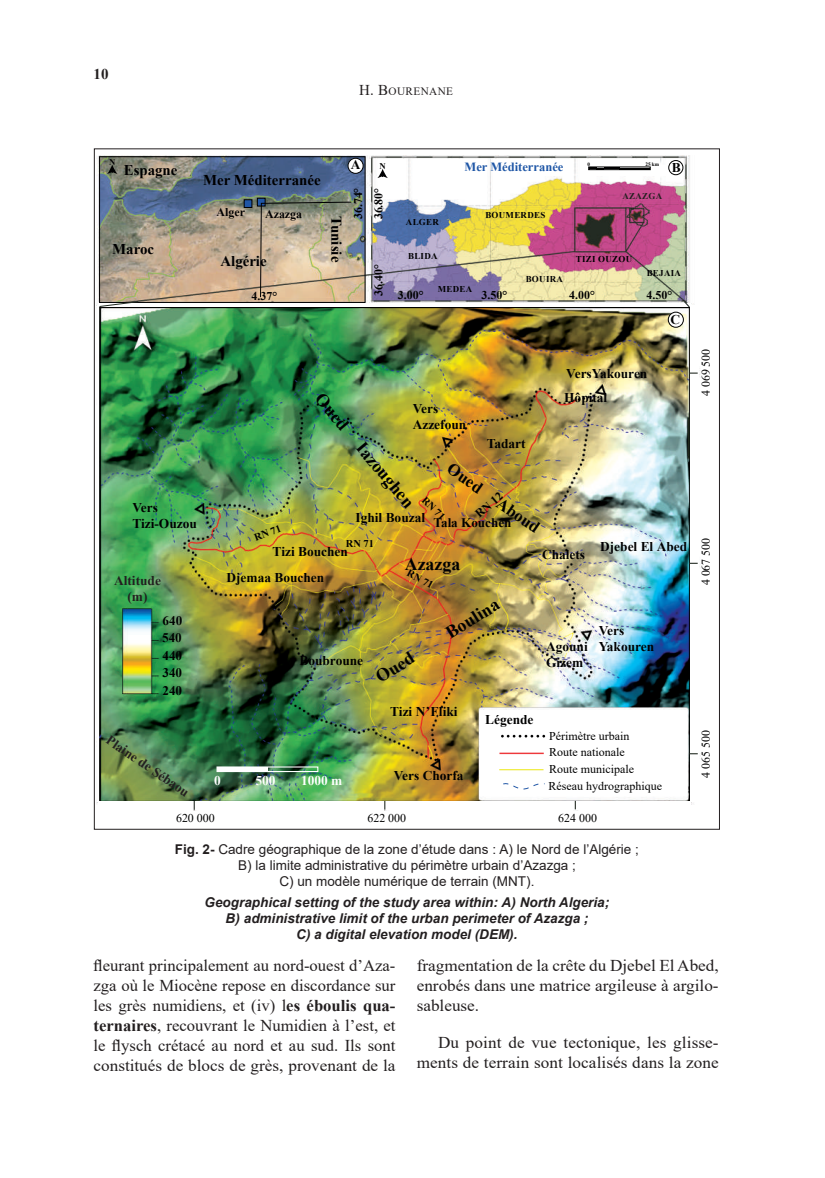
<style>
.page{position:relative;width:825px;height:1178px;background:#fff}
.page>*{position:absolute;margin:0;border:0;box-sizing:border-box;transform-origin:0 0}
.t1{font:700 17.85px "Times New Roman";color:#000001}
.t2{font:700 16.8px "Times New Roman";color:#000001}
.t3{font:16.5px/19.8px "Times New Roman";color:#231f20;text-align:justify}
.t4{font:16.5px/19.8px "Times New Roman";color:#231f20;text-align:justify;scale:1.04 1}
.t5{font:700 15px "Times New Roman";color:#231f20}
.t6{font:700 14.85px "Times New Roman";color:#000001}
.t7{font:13.5px/16.2px "Arial";color:#231f20;text-align:center}
.t8{font:italic 700 13.5px/16.2px "Arial";color:#231f20;text-align:center}
.t9{font:700 13.35px/16px "Times New Roman";color:#000001}
.t10{font:700 13.35px/16px "Times New Roman";color:#231f20;text-align:center}
.t11{font:700 13.35px "Times New Roman";color:#fff}
.t12{font:700 13.05px/17.9px "Times New Roman";color:#000001;text-align:justify}
.t13{font:700 12.45px "Times New Roman";color:#1e56a6}
.t14{font:11.85px/16.4px "Times New Roman";color:#000001}
.t15{font:700 11.85px/20.2px "Times New Roman";color:#000001}
.t16{font:11.25px "Times New Roman";letter-spacing:.035em;color:#231f20}
.t17{font:700 10.35px "Times New Roman";color:#000001}
.t18{font:700 8.85px "Times New Roman";letter-spacing:.035em;color:#000001}
.t19{font:700 8.85px "Times New Roman";letter-spacing:.035em;color:#231f20}
.t20{font:700 8.7px "Times New Roman";color:#000001}
.t21{font:700 5.25px "Times New Roman";color:#000001}
.s1{font-size:15px}
.s2{font-weight:700}
</style>
<div class="page">
<img style="left:96px;top:155px;width:605px;height:656px">
<img style="left:99px;top:306px;width:591px;height:495px">
<div style="left:348px;top:158px;width:15px;height:15px;background:#fff;border-radius:50%"></div>
<div style="left:348px;top:158px;width:15px;height:16px;border:1px solid #000001;border-radius:50%"></div>
<div style="left:668px;top:160px;width:15px;height:15px;border:1px solid #000001;border-radius:50%"></div>
<div style="left:668px;top:312px;width:15px;height:15px;background:#fff;border-radius:50%"></div>
<div style="left:668px;top:312px;width:15px;height:15px;border:1px solid #000001;border-radius:50%"></div>
<hr style="left:619px;top:168px;width:31px;height:2px;background:#000001">
<svg style="left:589px;top:167px;width:30px;height:3px"></svg>
<svg style="left:377px;top:169px;width:11px;height:9px"></svg>
<svg style="left:107px;top:165px;width:10px;height:9px"></svg>
<div style="left:216px;top:766px;width:102px;height:6px;border:1px solid #fff"></div>
<hr style="left:217px;top:767px;width:51px;height:4px;background:#fff">
<svg style="left:501px;top:735px;width:44px;height:2px"></svg>
<hr style="left:499px;top:753px;width:45px;height:1px;background:#ee393c">
<hr style="left:499px;top:769px;width:44px;height:1px;background:#ebe711">
<svg style="left:502px;top:783px;width:43px;height:7px"></svg>
<div style="left:244px;top:200px;width:8px;height:7px;background:#2056a6"></div>
<div style="left:244px;top:199px;width:8px;height:9px;border:1px solid #000001"></div>
<img style="left:257px;top:197px;width:95px;height:100px">
<div style="left:99px;top:157px;width:266px;height:146px;border:1px solid #000001"></div>
<hr style="left:98px;top:303px;width:592px;height:3px;background:#fff">
<div style="left:98px;top:801px;width:593px;height:9px;background:#fff"></div>
<div style="left:690px;top:306px;width:8px;height:496px;background:#fff"></div>
<hr style="left:98px;top:305px;width:1px;height:496px;background:#fff">
<svg style="left:99px;top:301px;width:40px;height:7px"></svg>
<svg style="left:683px;top:300px;width:8px;height:9px"></svg>
<p class="t5" style="left:94px;top:63px;width:16px">10</p>
<p class="t16" style="left:359px;top:84px;width:95px"><span class="s1">H. B</span>OURENANE</p>
<p class="t20" style="left:109px;top:155px;width:8px">N</p>
<p class="t6" style="left:124px;top:159px;width:55px">Espagne</p>
<p class="t6" style="left:112px;top:238px;width:43px">Maroc</p>
<p class="t9" style="left:351px;top:156px;width:11px">A</p>
<p class="t20" style="left:379px;top:160px;width:8px">N</p>
<p class="t13" style="left:465px;top:158px;width:100px">Mer Méditerranée</p>
<p class="t21" style="left:587px;top:160px;width:4px">0</p>
<p class="t21" style="left:645px;top:160px;width:15px">25 km</p>
<p class="t9" style="left:672px;top:160px;width:10px">B</p>
<p class="t6" style="left:203px;top:169px;width:119px">Mer Méditerranée</p>
<p class="t15" style="left:217px;top:202px;width:30px">Alger</p>
<p class="t15" style="left:265px;top:203px;width:39px">Azazga</p>
<p class="t6" style="left:220px;top:251px;width:48px">Algérie</p>
<p class="t15" style="left:252px;top:286px;width:27px">4.37°</p>
<p class="t6" style="left:347px;top:216px;width:47px;rotate:90deg">Tunisie</p>
<p class="t15" style="left:348px;top:219px;width:33px;rotate:-90deg">36.74°<br>36.80°</p>
<p class="t15" style="left:368px;top:296px;width:33px;rotate:-90deg">36.40°</p>
<p class="t18" style="left:406px;top:215px;width:34px">ALGER</p>
<p class="t18" style="left:408px;top:249px;width:31px">BLIDA</p>
<p class="t18" style="left:485px;top:208px;width:62px">BOUMERDES</p>
<p class="t19" style="left:622px;top:190px;width:41px">AZAZGA</p>
<p class="t18" style="left:526px;top:273px;width:39px">BOUIRA</p>
<p class="t18" style="left:576px;top:252px;width:58px">TIZI OUZOU</p>
<p class="t18" style="left:647px;top:266px;width:36px">BEJAIA</p>
<p class="t18" style="left:438px;top:283px;width:36px">MEDEA</p>
<p class="t15" style="left:398px;top:285px;width:27px">3.00°</p>
<p class="t15" style="left:482px;top:285px;width:27px">3.50°</p>
<p class="t15" style="left:569px;top:285px;width:27px">4.00°</p>
<p class="t15" style="left:646px;top:285px;width:27px">4.50°</p>
<p class="t9" style="left:670px;top:311px;width:11px">C</p>
<p class="t9" style="left:566px;top:365px;width:83px">VersYakouren</p>
<p class="t9" style="left:132px;top:499px;width:66px">Vers<br>Tizi-Ouzou</p>
<p class="t10" style="left:114px;top:572px;width:48px">Altitude (m)</p>
<p class="t12" style="left:163px;top:611px;width:21px">640</p>
<p class="t12" style="left:162px;top:628px;width:22px">540<br>440<br>340<br>240</p>
<p class="t10" style="left:113px;top:731px;width:99px;rotate:35deg">Plaine de Sébaou</p>
<p class="t1" style="left:329px;top:387px;width:145px;rotate:50deg">Oued Iazoughen</p>
<p class="t9" style="left:564px;top:389px;width:45px">Hôpital</p>
<p class="t9" style="left:413px;top:400px;width:55px">Vers<br>Azzefoun</p>
<p class="t9" style="left:487px;top:435px;width:40px">Tadart</p>
<p class="t2" style="left:456px;top:457px;width:110px;rotate:35deg">Oued Aboud</p>
<p class="t15" style="left:470px;top:507px;width:34px;rotate:-40deg">RN 12</p>
<p class="t17" style="left:429px;top:493px;width:30px;rotate:44deg">RN 71</p>
<p class="t9" style="left:356px;top:509px;width:71px">Ighil Bouzal</p>
<p class="t12" style="left:433px;top:513px;width:79px">Tala Kouchen</p>
<p class="t17" style="left:252px;top:531px;width:30px;rotate:-21deg">RN 71</p>
<p class="t17" style="left:346px;top:536px;width:30px">RN 71</p>
<p class="t9" style="left:600px;top:538px;width:89px">Djebel El Abed</p>
<p class="t9" style="left:226px;top:538px;width:123px;line-height:25.7px;text-indent:46px">Tizi Bouchen<br>Djemaa Bouchen</p>
<p class="t9" style="left:542px;top:546px;width:45px">Chalets</p>
<p class="t1" style="left:405px;top:551px;width:57px">Azazga</p>
<p class="t17" style="left:411px;top:566px;width:30px;rotate:27deg">RN 71</p>
<p class="t9" style="left:299px;top:652px;width:65px">Boubroune</p>
<p class="t1" style="left:371px;top:667px;width:43px;rotate:-32deg">Oued</p>
<p class="t1" style="left:440px;top:623px;width:61px;rotate:-32deg">Boulina</p>
<p class="t9" style="left:390px;top:703px;width:69px">Tizi N’Fliki</p>
<p class="t9" style="left:485px;top:711px;width:50px">Légende</p>
<p class="t11" style="left:214px;top:770px;width:8px">0</p>
<p class="t11" style="left:255px;top:770px;width:22px">500</p>
<p class="t11" style="left:301px;top:770px;width:43px">1000 m</p>
<p class="t9" style="left:394px;top:767px;width:71px">Vers Chorfa</p>
<p class="t9" style="left:546px;top:622px;width:110px;text-indent:53px">Vers<br>Agouni Yakouren<br>Gizem</p>
<p class="t14" style="left:548px;top:728px;width:115px">Périmètre urbain<br>Route nationale<br>Route municipale<br>Réseau hydrographique</p>
<p class="t14" style="left:176px;top:809px;width:40px">620 000</p>
<p class="t14" style="left:367px;top:809px;width:40px">622 000</p>
<p class="t14" style="left:558px;top:809px;width:40px">624 000</p>
<p class="t14" style="left:697px;top:396px;width:49px;rotate:-90deg">4 069 500</p>
<p class="t14" style="left:697px;top:585px;width:49px;rotate:-90deg">4 067 500</p>
<p class="t14" style="left:697px;top:778px;width:49px;rotate:-90deg">4 065 500</p>
<p class="t7" style="left:175px;top:841px;width:465px"><span class="s2">Fig. 2-</span> Cadre géographique de la zone d’étude dans : A) le Nord de l’Algérie ;<br>B) la limite administrative du périmètre urbain d’Azazga ;<br>C) un modèle numérique de terrain (MNT).</p>
<p class="t8" style="left:205px;top:894px;width:406px">Geographical setting of the study area within: A) North Algeria;<br>B) administrative limit of the urban perimeter of Azazga ;<br>C) a digital elevation model (DEM).</p>
<p class="t3" style="left:94px;top:955px;width:303px">fleurant principalement au nord-ouest d’Aza&shy;zga où le Miocène repose en discordance sur les grès numidiens, et (iv) l<span class="s2">es éboulis qua&shy;ternaires</span>, recouvrant le Numidien à l’est, et le flysch crétacé au nord et au sud. Ils sont constitués de blocs de grès, provenant de la</p>
<p class="t4" style="left:417px;top:955px;width:292px">fragmentation de la crête du Djebel El Abed, enrobés dans une matrice argileuse à argilo&shy;sableuse.</p>
<p class="t4" style="left:417px;top:1032px;width:292px;text-align:right">Du point de vue tectonique, les glisse&shy;ments de terrain sont localisés dans la zone</p>
</div>
